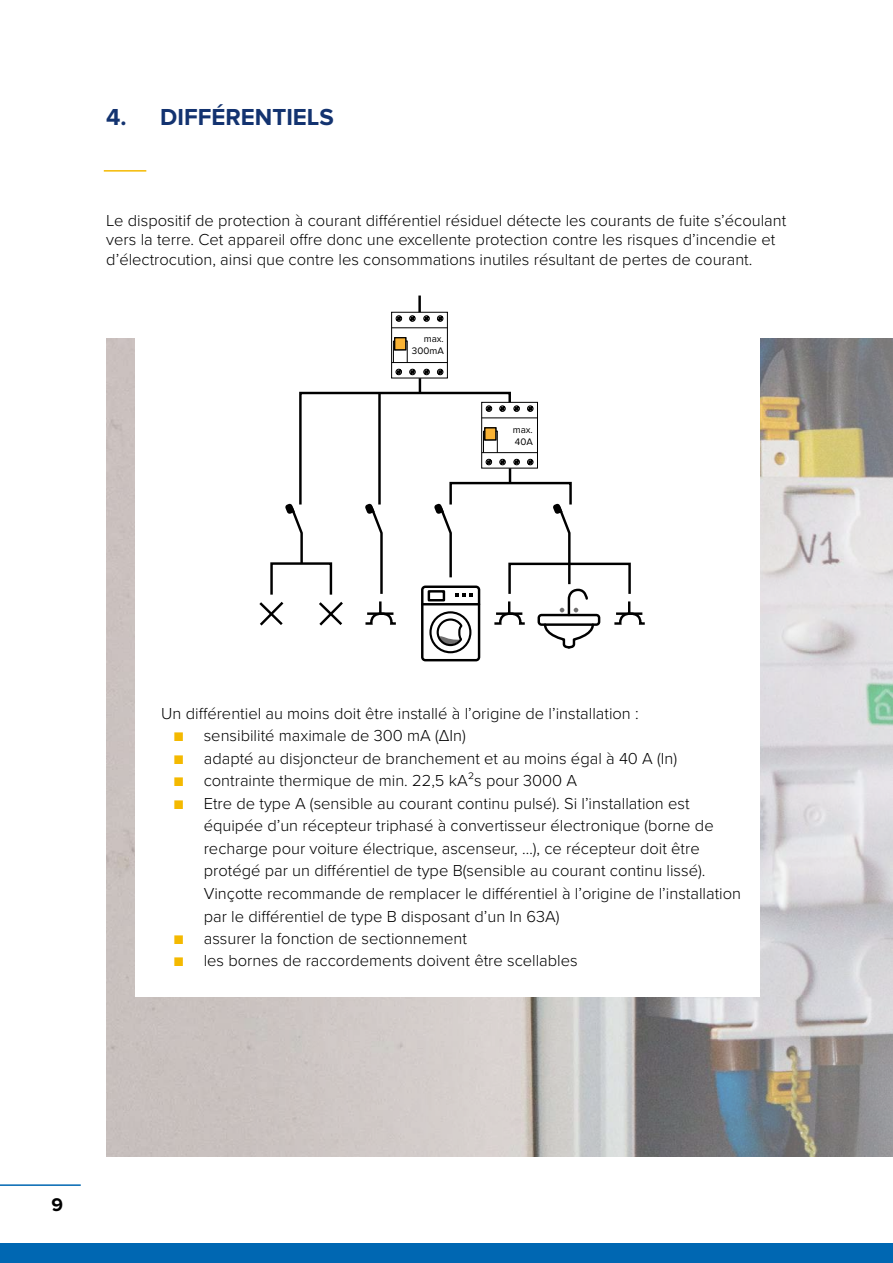
<style>
.page{position:relative;width:893px;height:1263px;background:#fff}
.page>*{position:absolute;margin:0;border:0;box-sizing:border-box;transform-origin:0 0}
.t1{font:700 24px "Proxima Nova";color:#133370}
.t2{font:700 19.05px "Proxima Nova";color:#000}
.t3{font:300 16.5px/22.5px "Proxima Nova";color:#000}
.t4{font:9.75px/11.9px "Proxima Nova";color:#000;text-align:right}
.s1{font-size:15px;color:#f4b900}
</style>
<div class="page">
<img style="left:106px;top:338px;width:787px;height:819px">
<div style="left:135px;top:287px;width:625px;height:709px;background:#fff"></div>
<hr style="left:418px;top:295px;width:3px;height:17px;background:#000">
<div style="left:391px;top:312px;width:57px;height:66px;border:1px solid #000"></div>
<hr style="left:392px;top:327px;width:55px;height:1px;background:#000">
<hr style="left:392px;top:362px;width:55px;height:1px;background:#000">
<svg style="left:396px;top:315px;width:6px;height:7px"></svg>
<svg style="left:409px;top:315px;width:6px;height:7px"></svg>
<svg style="left:423px;top:315px;width:7px;height:7px"></svg>
<svg style="left:437px;top:315px;width:6px;height:7px"></svg>
<svg style="left:392px;top:337px;width:16px;height:26px"></svg>
<div style="left:481px;top:402px;width:57px;height:67px;border:1px solid #000"></div>
<hr style="left:482px;top:417px;width:55px;height:1px;background:#000">
<hr style="left:482px;top:452px;width:55px;height:1px;background:#000">
<div style="left:449px;top:482px;width:123px;height:24px;border:2px solid #000"></div>
<div style="left:508px;top:563px;width:123px;height:32px;border:2px solid #000"></div>
<svg style="left:614px;top:601px;width:31px;height:24px"></svg>
<div style="left:538px;top:614px;width:62px;height:12px;border:2px solid #000;border-radius:3px"></div>
<svg style="left:543px;top:503px;width:52px;height:146px"></svg>
<div style="left:421px;top:585px;width:59px;height:76px;border:2px solid #000;border-radius:3px"></div>
<svg style="left:259px;top:369px;width:274px;height:278px"></svg>
<div style="left:429px;top:611px;width:42px;height:42px;border:2px solid #000;border-radius:50%"></div>
<hr style="left:422px;top:603px;width:57px;height:2px;background:#000">
<div style="left:0;top:1243px;width:893px;height:20px;background:#0067b2"></div>
<hr style="left:0;top:1184px;width:81px;height:2px;background:#0067b2">
<hr style="left:104px;top:170px;width:42px;height:2px;background:#f4b900">
<h1 class="t1" style="left:106px;top:103px;width:229px">4. DIFFÉRENTIELS</h1>
<p class="t3" style="left:106px;top:209px;width:681px;line-height:19.8px">Le dispositif de protection à courant différentiel résiduel détecte les courants de fuite s’écoulant vers la terre. Cet appareil offre donc une excellente protection contre les risques d’incendie et d’électrocution, ainsi que contre les consommations inutiles résultant de pertes de courant.</p>
<p class="t4" style="left:412px;top:333px;width:33px">max.<br>300mA</p>
<p class="t4" style="left:513px;top:424px;width:22px;text-align:left">max.<br>40A</p>
<p class="t2" style="left:52px;top:1193px;width:13px">9</p>
<p class="t3" style="left:161px;top:701px;width:479px">Un différentiel au moins doit être installé à l’origine de l’installation :</p>
<p class="t3" style="left:174px;top:724px;width:293px"><span class="s1">■</span> sensibilité maximale de 300 mA (ΔIn)</p>
<p class="t3" style="left:174px;top:746px;width:505px"><span class="s1">■</span> adapté au disjoncteur de branchement et au moins égal à 40 A (In)</p>
<p class="t3" style="left:174px;top:769px;width:405px"><span class="s1">■</span> contrainte thermique de min. 22,5 kA²s pour 3000 A</p>
<p class="t3" style="left:204px;top:791px;width:539px;text-indent:-30px"><span class="s1">■</span> Etre de type A (sensible au courant continu pulsé). Si l’installation est équipée d’un récepteur triphasé à convertisseur électronique (borne de recharge pour voiture électrique, ascenseur, …), ce récepteur doit être protégé par un différentiel de type B(sensible au courant continu lissé).<br>Vinçotte recommande de remplacer le différentiel à l’origine de l’installation par le différentiel de type B disposant d’un In 63A)</p>
<p class="t3" style="left:174px;top:926px;width:295px"><span class="s1">■</span> assurer la fonction de sectionnement</p>
<p class="t3" style="left:174px;top:949px;width:405px"><span class="s1">■</span> les bornes de raccordements doivent être scellables</p>
</div>
